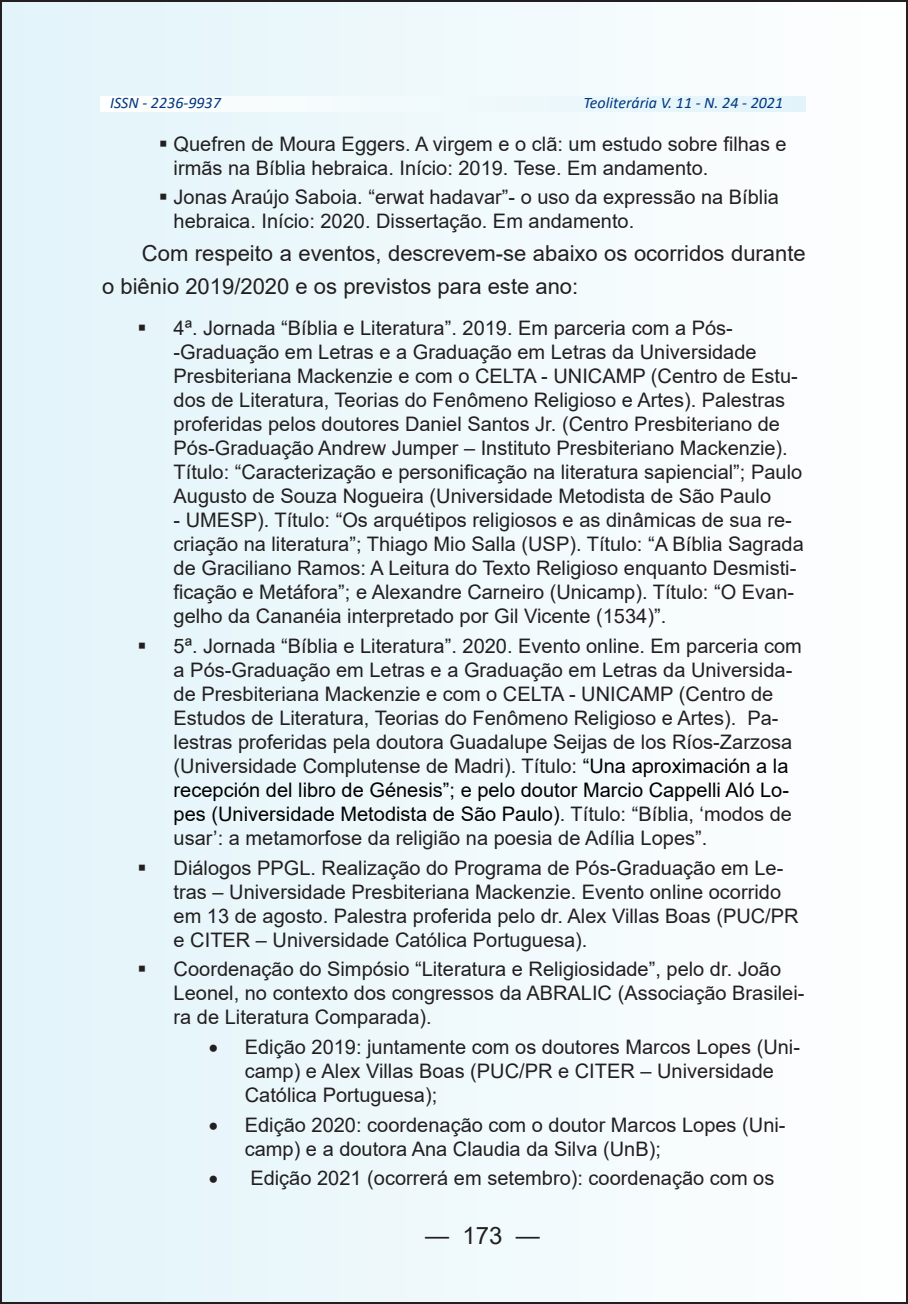
<style>
.page{position:relative;width:908px;height:1304px;background:#fff}
.page>*{position:absolute;margin:0;border:0;box-sizing:border-box;transform-origin:0 0}
.t1{font:24px "Arial";color:#231f20}
.t2{font:22px/33px "Arial";color:#231f20}
.t3{font:20px/24px "Arial";color:#231f20}
.t4{font:italic 16px "Calibri";color:#003882}
.s1{color:#000}
</style>
<div class="page">
<div style="left:1px;top:1px;width:905px;height:1302px;background:linear-gradient(to right,#e2f4fa,#fefefe)"></div>
<svg style="left:100px;top:96px;width:705px;height:15px"></svg>
<svg style="left:168px;top:151px;width:20px;height:1px"></svg>
<svg style="left:168px;top:204px;width:20px;height:1px"></svg>
<svg style="left:147px;top:335px;width:20px;height:1px"></svg>
<svg style="left:147px;top:653px;width:20px;height:1px"></svg>
<svg style="left:147px;top:875px;width:20px;height:1px"></svg>
<svg style="left:147px;top:976px;width:20px;height:1px"></svg>
<p class="t4" style="left:110px;top:92px;width:112px">ISSN - 2236-9937</p>
<p class="t4" style="left:583px;top:92px;width:201px">Teoliterária V. 11 - N. 24 - 2021</p>
<p class="t3" style="left:173px;top:131px;width:614px;text-indent:-15px">▪ Quefren de Moura Eggers. A virgem e o clã: um estudo sobre filhas e irmãs na Bíblia hebraica. Início: 2019. Tese. Em andamento.</p>
<p class="t3" style="left:173px;top:185px;width:606px;text-indent:-15px">▪ Jonas Araújo Saboia. “erwat hadavar”- o uso da expressão na Bíblia hebraica. Início: 2020. Dissertação. Em andamento.</p>
<p class="t2" style="left:102px;top:237px;width:704px;text-indent:40px">Com respeito a eventos, descrevem-se abaixo os ocorridos durante o biênio 2019/2020 e os previstos para este ano:</p>
<p class="t3" style="left:173px;top:316px;width:630px;text-indent:-36px">▪ 4ª. Jornada “Bíblia e Literatura”. 2019. Em parceria com a Pós--Graduação em Letras e a Graduação em Letras da Universidade Presbiteriana Mackenzie e com o CELTA - UNICAMP (Centro de Estu&shy;dos de Literatura, Teorias do Fenômeno Religioso e Artes). Palestras proferidas pelos doutores Daniel Santos Jr. (Centro Presbiteriano de Pós-Graduação Andrew Jumper – Instituto Presbiteriano Mackenzie).<br>Título: “Caracterização e personificação na literatura sapiencial”; Paulo Augusto de Souza Nogueira (Universidade Metodista de São Paulo</p>
<p class="t3" style="left:173px;top:508px;width:631px">- UMESP). Título: “Os arquétipos religiosos e as dinâmicas de sua re&shy;criação na literatura”; Thiago Mio Salla (USP). Título: “A Bíblia Sagrada de Graciliano Ramos: A Leitura do Texto Religioso enquanto Desmisti&shy;ficação e Metáfora”; e Alexandre Carneiro (Unicamp). Título: “O Evan&shy;gelho da Cananéia interpretado por Gil Vicente (1534)”.</p>
<p class="t3" style="left:173px;top:634px;width:629px;text-indent:-36px">▪ 5ª. Jornada “Bíblia e Literatura”. 2020. Evento online. Em parceria com a Pós-Graduação em Letras e a Graduação em Letras da Universida&shy;de Presbiteriana Mackenzie e com o CELTA - UNICAMP (Centro de Estudos de Literatura, Teorias do Fenômeno Religioso e Artes). Pa&shy;lestras proferidas pela doutora Guadalupe Seijas de los Ríos-Zarzosa (Universidade Complutense de Madri). Título: <span class="s1">“Una aproximación a la recepción del libro de Génesis”; e pelo doutor Marcio Cappelli Aló Lo&shy;pes (Universidade Metodista de São Paulo)</span>. Título: “Bíblia, ‘modos de usar’: a metamorfose da religião na poesia de Adília Lopes”.</p>
<p class="t3" style="left:173px;top:855px;width:626px;text-indent:-36px">▪ Diálogos PPGL. Realização do Programa de Pós-Graduação em Le&shy;tras – Universidade Presbiteriana Mackenzie. Evento online ocorrido em 13 de agosto. Palestra proferida pelo dr. Alex Villas Boas (PUC/PR e CITER – Universidade Católica Portuguesa).</p>
<p class="t3" style="left:173px;top:957px;width:632px;text-indent:-36px">▪ Coordenação do Simpósio “Literatura e Religiosidade”, pelo dr. João<br>Leonel, no contexto dos congressos da ABRALIC (Associação Brasilei&shy;ra de Literatura Comparada).</p>
<p class="t3" style="left:245px;top:1035px;width:556px;text-indent:-36px">• Edição 2019: juntamente com os doutores Marcos Lopes (Uni&shy;camp) e Alex Villas Boas (PUC/PR e CITER – Universidade<br>Católica Portuguesa);</p>
<p class="t3" style="left:245px;top:1112px;width:542px;text-indent:-36px">• Edição 2020: coordenação com o doutor Marcos Lopes (Uni&shy;camp) e a doutora Ana Claudia da Silva (UnB);</p>
<p class="t3" style="left:209px;top:1166px;width:567px">• Edição 2021 (ocorrerá em setembro): coordenação com os</p>
<p class="t1" style="left:425px;top:1218px;width:116px">— 173 —</p>
</div>
